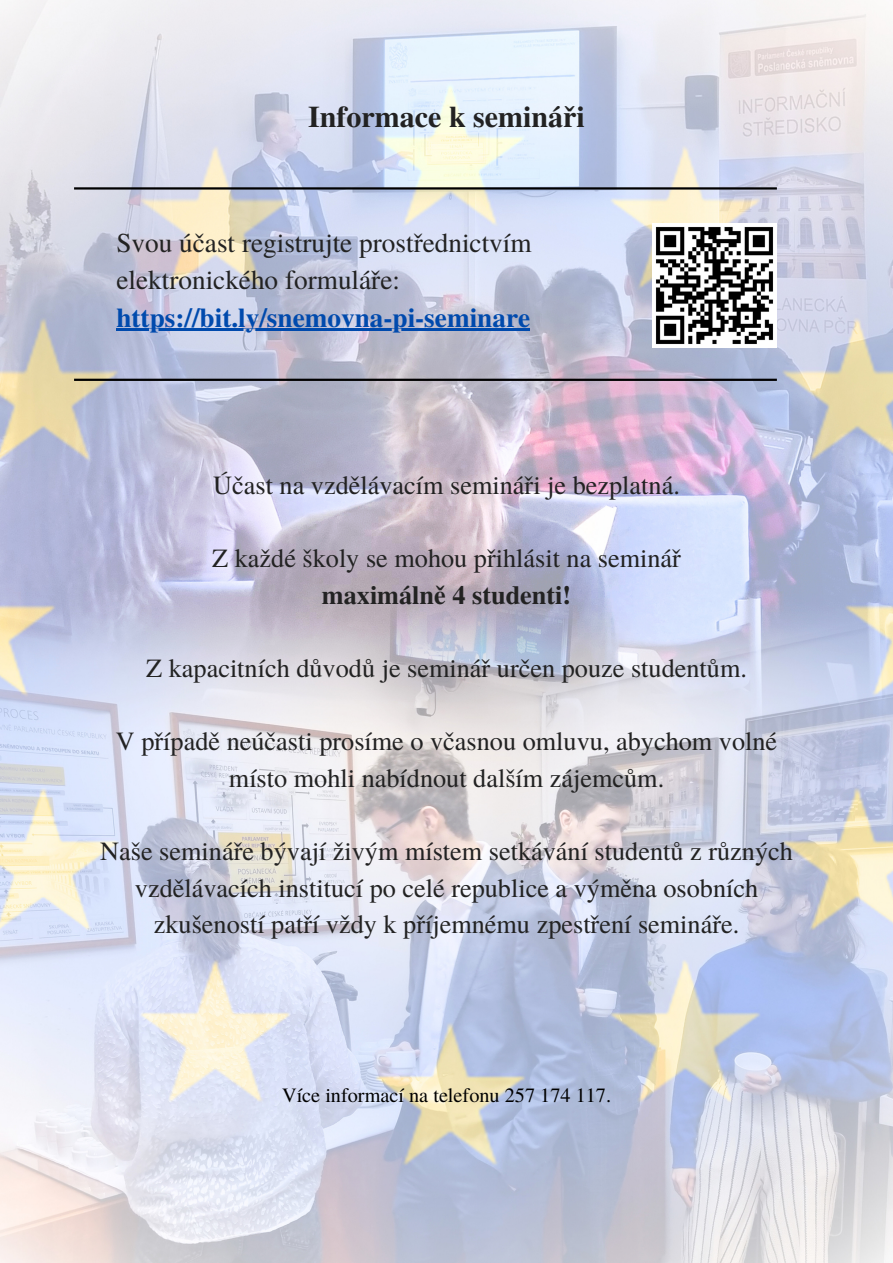
<style>
.page{position:relative;width:893px;height:1263px;background:#fff}
.page>*{position:absolute;margin:0;border:0;box-sizing:border-box;transform-origin:0 0}
.t1{font:700 30px "Te X Gyre Termes";color:#222}
.t2{font:27.22px/37.7px "Te X Gyre Termes";color:#222}
.t3{font:700 27.22px "Te X Gyre Termes";color:#004aad}
.t4{font:26.25px/36.6px "Te X Gyre Termes";color:#222;text-align:center}
.t5{font:700 26.25px "Te X Gyre Termes";color:#222}
.t6{font:20.25px "Te X Gyre Termes";color:#000}
</style>
<div class="page">
<img style="left:0;top:0;width:893px;height:1263px">
<img style="left:652px;top:223px;width:124px;height:124px">
<hr style="left:74px;top:187px;width:703px;height:3px;background:#000">
<hr style="left:74px;top:379px;width:703px;height:2px;background:#000">
<hr style="left:116px;top:329px;width:414px;height:2px;background:#004aad">
<p class="t1" style="left:308px;top:93px;width:278px">Informace k semináři</p>
<p class="t2" style="left:116px;top:222px;width:417px">Svou účast registrujte prostřednictvím elektronického formuláře:</p>
<p class="t3" style="left:116px;top:297px;width:415px">https://bit.ly/snemovna-pi-seminare</p>
<p class="t4" style="left:213px;top:465px;width:468px">Účast na vzdělávacím semináři je bezplatná.</p>
<p class="t4" style="left:212px;top:538px;width:470px">Z každé školy se mohou přihlásit na seminář</p>
<p class="t5" style="left:322px;top:575px;width:251px">maximálně 4 studenti!</p>
<p class="t4" style="left:146px;top:649px;width:602px">Z kapacitních důvodů je seminář určen pouze studentům.</p>
<p class="t4" style="left:116px;top:722px;width:663px">V případě neúčasti prosíme o včasnou omluvu, abychom volné místo mohli nabídnout dalším zájemcům.</p>
<p class="t4" style="left:100px;top:832px;width:694px">Naše semináře bývají živým místem setkávání studentů z různých vzdělávacích institucí po celé republice a výměna osobních zkušeností patří vždy k příjemnému zpestření semináře.</p>
<p class="t6" style="left:282px;top:1081px;width:331px">Více informací na telefonu 257 174 117.</p>
</div>
